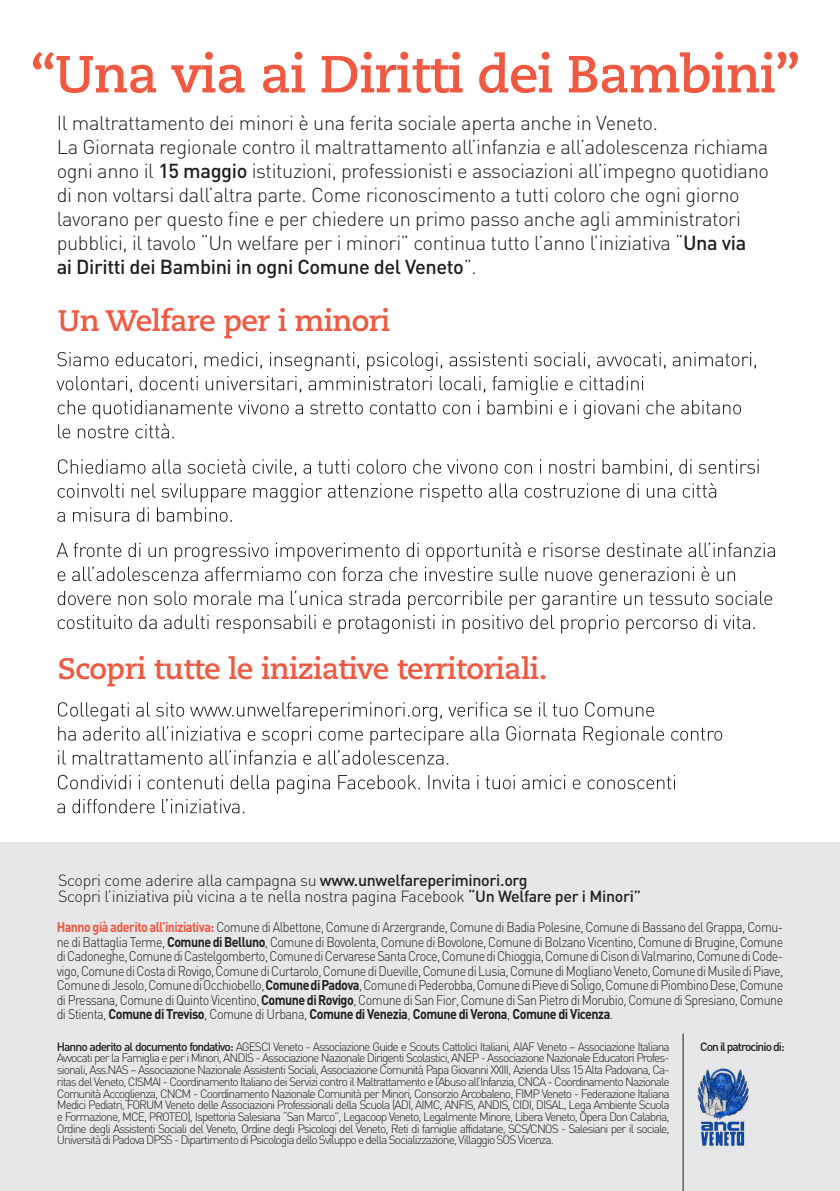
<style>
.page{position:relative;width:840px;height:1191px;background:#fff}
.page>*{position:absolute;margin:0;border:0;box-sizing:border-box;transform-origin:0 0}
.t1{font:700 52px "Caecilia CE";letter-spacing:-.02em;color:#f05941}
.t2{font:700 29.6px "Caecilia CE";letter-spacing:-.02em;color:#f05941}
.t3{font:300 20px/24px "DIN";letter-spacing:-.02em;color:#231f20}
.t4{font:300 16px/16px "DIN";letter-spacing:-.02em;color:#231f20}
.t5{font:300 14px/14.4px "DIN";letter-spacing:-.04em;color:#231f20;text-align:justify;scale:.89 1}
.t6{font:300 12px/11.8px "DIN";letter-spacing:-.08em;color:#231f20;text-align:justify}
.t7{font:500 12px "DIN";letter-spacing:-.08em;color:#231f20}
.s1{font-weight:500}
.s2{font-weight:700;color:#f05941}
.s3{font-weight:700}
</style>
<div class="page">
<div style="left:0;top:842px;width:839px;height:349px;background:#e6e7e9"></div>
<svg style="left:57px;top:775px;width:617px;height:38px"></svg>
<svg style="left:58px;top:702px;width:663px;height:62px"></svg>
<svg style="left:56px;top:542px;width:718px;height:92px"></svg>
<svg style="left:57px;top:483px;width:658px;height:39px"></svg>
<svg style="left:58px;top:459px;width:700px;height:17px"></svg>
<svg style="left:56px;top:352px;width:699px;height:86px"></svg>
<img style="left:683px;top:1049px;width:66px;height:112px">
<hr style="left:682px;top:1033px;width:1px;height:158px;background:#231f20">
<p class="t1" style="left:31px;top:39px;width:770px">“Una via ai Diritti dei Bambini”</p>
<p class="t3" style="left:57px;top:110px;width:713px">Il maltrattamento dei minori è una ferita sociale aperta anche in Veneto.<br>La Giornata regionale contro il maltrattamento all’infanzia e all’adolescenza richiama ogni anno il <span class="s1">15 maggio</span> istituzioni, professionisti e associazioni all’impegno quotidiano di non voltarsi dall’altra parte. Come riconoscimento a tutti coloro che ogni giorno lavorano per questo fine e per chiedere un primo passo anche agli amministratori pubblici, il tavolo “Un welfare per i minori” continua tutto l’anno l’iniziativa “<span class="s1">Una via<br>ai Diritti dei Bambini in ogni Comune del Veneto</span>”.</p>
<p class="t2" style="left:58px;top:301px;width:333px">Un Welfare per i minori</p>
<p class="t2" style="left:58px;top:648px;width:491px">Scopri tutte le iniziative territoriali.</p>
<p class="t4" style="left:58px;top:872px;width:584px">Scopri come aderire alla campagna su <span class="s1">www.unwelfareperiminori.org<br></span>Scopri l’iniziativa più vicina a te nella nostra pagina Facebook <span class="s1">“Un Welfare per i Minori”</span></p>
<p class="t5" style="left:57px;top:920px;width:817px"><span class="s2">Hanno già aderito all’iniziativa:</span> Comune di Albettone, Comune di Arzergrande, Comune di Badia Polesine, Comune di Bassano del Grappa, Comu&shy;ne di Battaglia Terme, <span class="s3">Comune di Belluno</span>, Comune di Bovolenta, Comune di Bovolone, Comune di Bolzano Vicentino, Comune di Brugine, Comune di Cadoneghe, Comune di Castelgomberto, Comune di Cervarese Santa Croce, Comune di Chioggia, Comune di Cison di Valmarino, Comune di Code&shy;vigo, Comune di Costa di Rovigo, Comune di Curtarolo, Comune di Dueville, Comune di Lusia, Comune di Mogliano Veneto, Comune di Musile di Piave, Comune di Jesolo, Comune di Occhiobello, <span class="s3">Comune di Padova</span>, Comune di Pederobba, Comune di Pieve di Soligo, Comune di Piombino Dese, Comune di Pressana, Comune di Quinto Vicentino, <span class="s3">Comune di Rovigo</span>, Comune di San Fior, Comune di San Pietro di Morubio, Comune di Spresiano, Comune di Stienta, <span class="s3">Comune di Treviso</span>, Comune di Urbana, <span class="s3">Comune di Venezia</span>, <span class="s3">Comune di Verona</span>, <span class="s3">Comune di Vicenza</span>.</p>
<p class="t6" style="left:57px;top:1040px;width:614px"><span class="s1">Hanno aderito al documento fondativo:</span> AGESCI Veneto - Associazione Guide e Scouts Cattolici Italiani, AIAF Veneto – Associazione Italiana Avvocati per la Famiglia e per i Minori, ANDIS - Associazione Nazionale Dirigenti Scolastici, ANEP - Associazione Nazionale Educatori Profes&shy;sionali, Ass.NAS – Associazione Nazionale Assistenti Sociali, Associazione Comunità Papa Giovanni XXIII, Azienda Ulss 15 Alta Padovana, Ca&shy;ritas del Veneto, CISMAI - Coordinamento Italiano dei Servizi contro il Maltrattamento e l’Abuso all’Infanzia, CNCA - Coordinamento Nazionale Comunità Accoglienza, CNCM - Coordinamento Nazionale Comunità per Minori, Consorzio Arcobaleno, FIMP Veneto - Federazione Italiana Medici Pediatri, FORUM Veneto delle Associazioni Professionali della Scuola (ADI, AIMC, ANFIS, ANDIS, CIDI, DISAL, Lega Ambiente Scuola e Formazione, MCE, PROTEO), Ispettoria Salesiana “San Marco”, Legacoop Veneto, Legalmente Minore, Libera Veneto, Opera Don Calabria, Ordine degli Assistenti Sociali del Veneto, Ordine degli Psicologi del Veneto, Reti di famiglie affidatarie, SCS/CNOS - Salesiani per il sociale, Università di Padova DPSS - Dipartimento di Psicologia dello Sviluppo e della Socializzazione, Villaggio SOS Vicenza.</p>
<p class="t7" style="left:699px;top:1038px;width:86px">Con il patrocinio di:</p>
</div>
